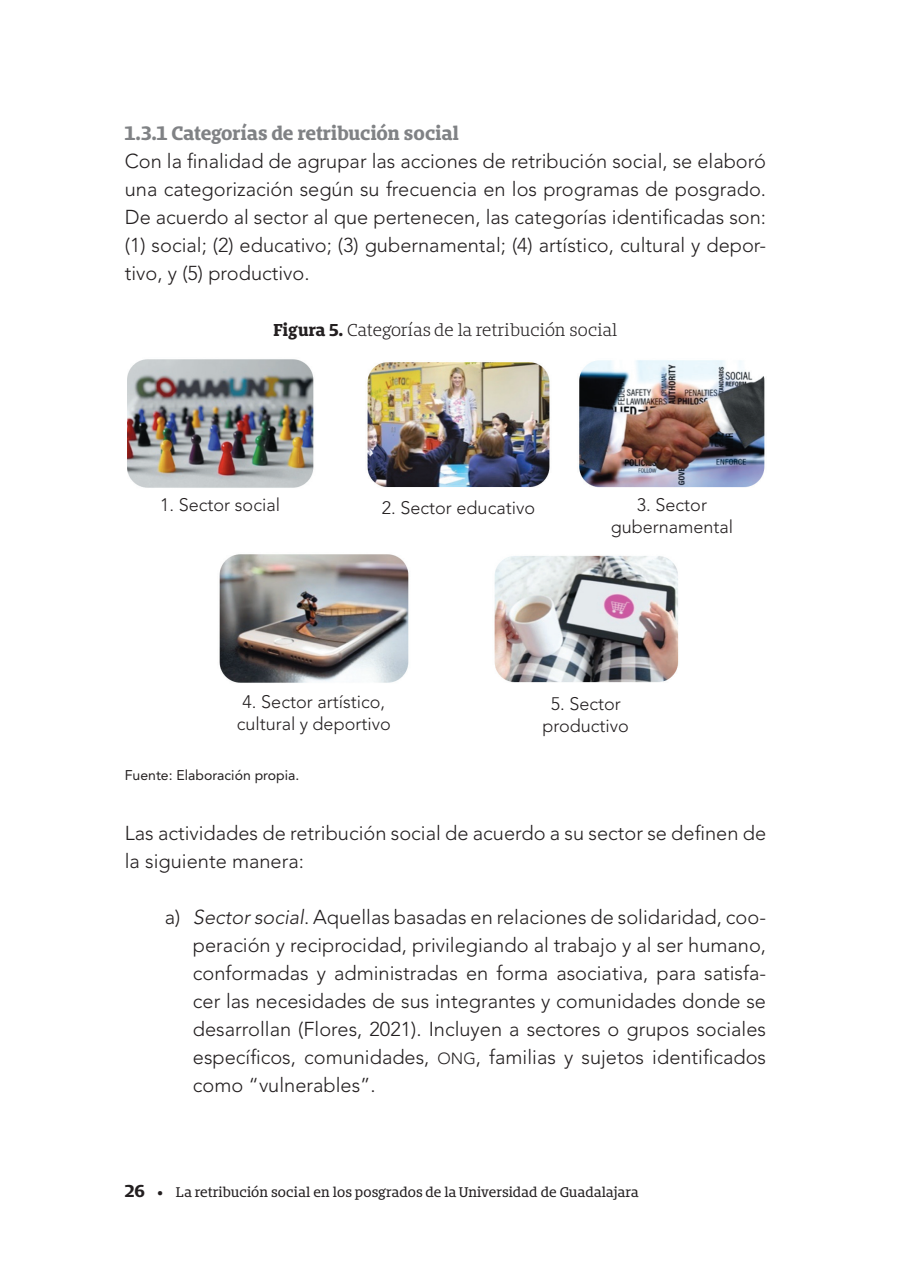
<style>
.page{position:relative;width:908px;height:1276px;background:#fff}
.page>*{position:absolute;margin:0;border:0;box-sizing:border-box;transform-origin:0 0}
.t1{font:300 20px/28px "Avenir LT Std";color:#231f20;text-align:justify}
.t2{font:300 18px/22px "Avenir LT Std";color:#231f20;text-align:center}
.t3{font:700 18px "Bommer Slab";letter-spacing:-.005em;color:#808285}
.t4{font:300 16px "Bommer Slab";color:#231f20}
.t5{font:14px "Avenir LT Std";color:#231f20}
.t6{font:13px "Bommer Slab";letter-spacing:-.005em;color:#231f20}
.s1{font-weight:700}
.s2{font-style:italic}
.s3{font-size:16px}
.s4{font-weight:700;font-size:16px}
</style>
<div class="page">
<img style="left:127px;top:359px;width:187px;height:129px">
<img style="left:367px;top:362px;width:183px;height:126px">
<img style="left:579px;top:360px;width:186px;height:128px">
<img style="left:219px;top:554px;width:190px;height:129px">
<img style="left:494px;top:555px;width:185px;height:128px">
<p class="t3" style="left:125px;top:120px;width:335px">1.3.1 Categorías de retribución social</p>
<p class="t1" style="left:125px;top:147px;width:642px">Con la finalidad de agrupar las acciones de retribución social, se elaboró una categorización según su frecuencia en los programas de posgrado.<br>De acuerdo al sector al que pertenecen, las categorías identificadas son: (1) social; (2) educativo; (3) gubernamental; (4) artístico, cultural y depor&shy;tivo, y (5) productivo.</p>
<p class="t4" style="left:273px;top:318px;width:345px"><span class="s1">Figura 5.</span> Categorías de la retribución social</p>
<p class="t2" style="left:160px;top:494px;width:121px">1. Sector social</p>
<p class="t2" style="left:381px;top:496px;width:155px">2. Sector educativo</p>
<p class="t2" style="left:610px;top:494px;width:124px">3. Sector gubernamental</p>
<p class="t2" style="left:237px;top:691px;width:155px">4. Sector artístico, cultural y deportivo</p>
<p class="t2" style="left:542px;top:693px;width:88px">5. Sector productivo</p>
<p class="t5" style="left:125px;top:767px;width:176px">Fuente: Elaboración propia.</p>
<p class="t1" style="left:125px;top:819px;width:642px">Las actividades de retribución social de acuerdo a su sector se definen de la siguiente manera:</p>
<p class="t1" style="left:193px;top:903px;width:574px;text-indent:-28px">a) <span class="s2">Sector social</span>. Aquellas basadas en relaciones de solidaridad, coo&shy;peración y reciprocidad, privilegiando al trabajo y al ser humano, conformadas y administradas en forma asociativa, para satisfa&shy;cer las necesidades de sus integrantes y comunidades donde se desarrollan (Flores, 2021). Incluyen a sectores o grupos sociales específicos, comunidades, <span class="s3">ONG</span>, familias y sujetos identificados como “vulnerables”.</p>
<p class="t6" style="left:125px;top:1182px;width:515px"><span class="s4">26</span> • La retribución social en los posgrados de la Universidad de Guadalajara</p>
</div>
